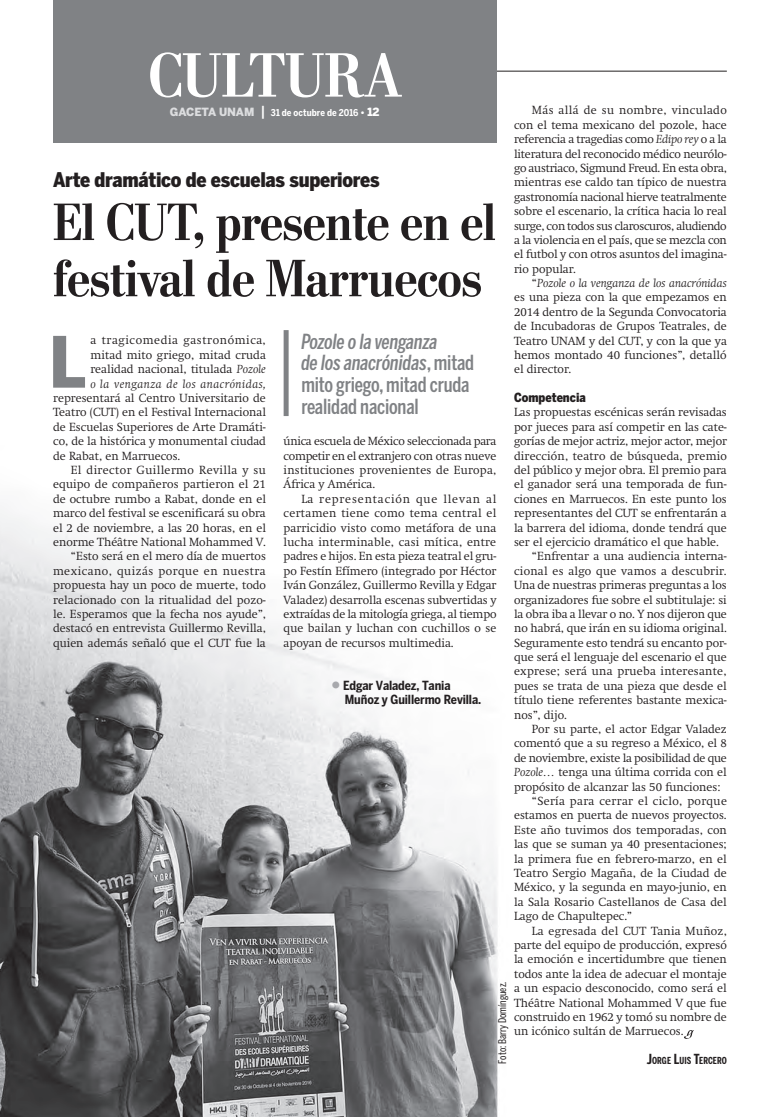
<style>
.page{position:relative;width:780px;height:1117px;background:#fff}
.page>*{position:absolute;margin:0;border:0;box-sizing:border-box;transform-origin:0 0}
._3_0_Tex_Cap_4_GRIS{font:900 69.88px "Benton Sans Cond";color:#808285}
.t1{font:700 62.5px "Stilson";letter-spacing:.005em;color:#fff}
._1_0_Cabeza_Principa{font:700 52.5px/56.1px "Stilson";color:#231f20}
._2_0_Sumario{font:500 20.62px/21.9px "Benton Sans Comp";letter-spacing:-.01em;color:#808285}
._0_0_Balazo{font:900 20px "Benton Sans Cond";letter-spacing:-.015em;color:#231f20}
.t2{font:700 12.5px/14.4px "Benton Sans Cond";letter-spacing:-.01em;color:#231f20}
._3_0_Descanso{font:900 12.5px "Benton Sans Cond";color:#231f20}
._3_0_Texto{font:300 11.62px/14.4px "Swift";color:#231f20;text-align:justify}
._3_0_Tex_s_sangria{font:300 11.62px/14.4px "Swift";color:#231f20;text-align:justify}
._3_0_Tex_Cap_4_GRIS-2{font:300 11.62px "Swift";color:#231f20}
._3_0_Tex_Cap_4_GRIS-3{font:italic 300 11.62px "Swift";letter-spacing:.04em;color:#231f20}
._3_0_Tex_Cap_4_GRIS-4{font:300 11.62px "Swift";letter-spacing:.055em;color:#231f20}
._4_0_Crédito_de_foto{font:10.62px "Benton Sans Comp";color:#231f20}
._4_0_Crédito_nota_in{font:700 9.62px "Benton Sans Comp";letter-spacing:.005em;color:#231f20}
._9_0_Folio_Fecha{font:700 9.38px "Benton Sans Cond";letter-spacing:.01em;color:#fff}
.s1{font-style:italic}
.s2{font-size:13.75px}
.s3{font-family:"Benton Sans";font-weight:900;font-size:11.25px;color:#dcdddf}
.s4{font-family:"Benton Sans";font-weight:500;font-size:13.75px}
.s5{font-family:"Benton Sans";font-weight:900}
.s6{font-family:"Benton Sans";font-weight:900;font-size:11.25px}
</style>
<div class="page">
<hr style="left:53px;top:71px;width:673px;height:1px;background:#231f20">
<div style="left:53px;top:0;width:443px;height:143px;background:#808285"></div>
<img style="left:0;top:509px;width:498px;height:607px">
<div style="left:283px;top:330px;width:5px;height:86px;background:#808285"></div>
<svg style="left:684px;top:1030px;width:9px;height:8px"></svg>
<svg style="left:332px;top:681px;width:7px;height:7px"></svg>
<p class="t1" style="left:149px;top:38px;width:254px">CULTURA</p>
<p class="_3_0_Texto" style="left:514px;top:103px;width:214px;text-indent:18px">Más allá de su nombre, vinculado con el tema mexicano del pozole, hace referencia a tragedias como <span class="s1">Edipo rey</span> o a la literatura del reconocido médico neurólo&shy;go austriaco, Sigmund Freud. En esta obra, mientras ese caldo tan típico de nuestra gastronomía nacional hierve teatralmente sobre el escenario, la crítica hacia lo real surge, con todos sus claroscuros, aludiendo a la violencia en el país, que se mezcla con el futbol y con otros asuntos del imagina&shy;rio popular.</p>
<p class="_3_0_Texto" style="left:514px;top:276px;width:214px;text-indent:18px">“<span class="s1">Pozole o la venganza de los anacrónidas </span>es una pieza con la que empezamos en 2014 dentro de la Segunda Convocatoria de Incubadoras de Grupos Teatrales, de Teatro UNAM y del CUT, y con la que ya hemos montado 40 funciones”, detalló el director.</p>
<p class="_3_0_Descanso" style="left:514px;top:390px;width:73px">Competencia</p>
<p class="_3_0_Tex_s_sangria" style="left:514px;top:405px;width:214px">Las propuestas escénicas serán revisadas por jueces para así competir en las cate&shy;gorías de mejor actriz, mejor actor, mejor dirección, teatro de búsqueda, premio del público y mejor obra. El premio para el ganador será una temporada de fun&shy;ciones en Marruecos. En este punto los representantes del CUT se enfrentarán a la barrera del idioma, donde tendrá que ser el ejercicio dramático el que hable.</p>
<p class="_3_0_Texto" style="left:514px;top:549px;width:214px;text-indent:18px">“Enfrentar a una audiencia interna&shy;cional es algo que vamos a descubrir.<br>Una de nuestras primeras preguntas a los organizadores fue sobre el subtitulaje: si la obra iba a llevar o no. Y nos dijeron que no habrá, que irán en su idioma original.<br>Seguramente esto tendrá su encanto por&shy;que será el lenguaje del escenario el que exprese; será una prueba interesante, pues se trata de una pieza que desde el título tiene referentes bastante mexica&shy;nos”, dijo.</p>
<p class="_3_0_Texto" style="left:514px;top:721px;width:214px;text-indent:18px">Por su parte, el actor Edgar Valadez comentó que a su regreso a México, el 8 de noviembre, existe la posibilidad de que <span class="s1">Pozole…</span> tenga una última corrida con el propósito de alcanzar las 50 funciones:</p>
<p class="_3_0_Texto" style="left:514px;top:793px;width:214px;text-indent:18px">“Sería para cerrar el ciclo, porque estamos en puerta de nuevos proyectos.<br>Este año tuvimos dos temporadas, con las que se suman ya 40 presentaciones; la primera fue en febrero-marzo, en el Teatro Sergio Magaña, de la Ciudad de México, y la segunda en mayo-junio, en la Sala Rosario Castellanos de Casa del Lago de Chapultepec.”</p>
<p class="_3_0_Texto" style="left:514px;top:923px;width:214px;text-indent:18px">La egresada del CUT Tania Muñoz, parte del equipo de producción, expresó la emoción e incertidumbre que tienen todos ante la idea de adecuar el montaje a un espacio desconocido, como será el Théâtre National Mohammed V que fue construido en 1962 y tomó su nombre de un icónico sultán de Marruecos.</p>
<p class="_4_0_Crédito_nota_in" style="left:646px;top:1054px;width:82px"><span class="s2">J</span>ORGE <span class="s2">L</span>UIS <span class="s2">T</span>ERCERO</p>
<p class="_9_0_Folio_Fecha" style="left:170px;top:107px;width:211px"><span class="s3">GACETA UNAM</span> <span class="s4">|</span> 31 de octubre de 2016 <span class="s5">•</span> <span class="s6">12</span></p>
<p class="_0_0_Balazo" style="left:53px;top:167px;width:328px">Arte dramático de escuelas superiores</p>
<p class="_1_0_Cabeza_Principa" style="left:53px;top:194px;width:444px">El CUT, presente en el festival de Marruecos</p>
<p class="_2_0_Sumario" style="left:301px;top:330px;width:174px"><span class="s1">Pozole o la venganza<br>de los anacrónidas</span>, mitad mito griego, mitad cruda realidad nacional</p>
<p class="_3_0_Tex_Cap_4_GRIS" style="left:49px;top:321px;width:38px">L</p>
<p class="_3_0_Tex_Cap_4_GRIS-4" style="left:90px;top:333px;width:177px">a tragicomedia gastronómica,</p>
<p class="_3_0_Tex_Cap_4_GRIS-2" style="left:90px;top:348px;width:177px">mitad mito griego, mitad cruda</p>
<p class="_3_0_Tex_Cap_4_GRIS-2" style="left:90px;top:362px;width:177px">realidad nacional, titulada <span class="s1">Pozole</span></p>
<p class="_3_0_Tex_Cap_4_GRIS-3" style="left:90px;top:377px;width:177px">o la venganza de los anacrónidas,</p>
<p class="_3_0_Tex_Cap_4_GRIS-2" style="left:53px;top:391px;width:214px">representará al Centro Universitario de</p>
<p class="_3_0_Tex_Cap_4_GRIS-2" style="left:53px;top:405px;width:214px">Teatro (CUT) en el Festival Internacional</p>
<p class="_3_0_Tex_Cap_4_GRIS-2" style="left:53px;top:420px;width:214px">de Escuelas Superiores de Arte Dramáti-</p>
<p class="_3_0_Tex_Cap_4_GRIS-2" style="left:53px;top:434px;width:214px">co, de la histórica y monumental ciudad</p>
<p class="_3_0_Tex_Cap_4_GRIS-2" style="left:53px;top:449px;width:129px">de Rabat, en Marruecos.</p>
<p class="_3_0_Texto" style="left:53px;top:463px;width:214px;text-indent:18px">El director Guillermo Revilla y su equipo de compañeros partieron el 21 de octubre rumbo a Rabat, donde en el marco del festival se escenificará su obra el 2 de noviembre, a las 20 horas, en el enorme Théâtre National Mohammed V.</p>
<p class="_3_0_Texto" style="left:53px;top:549px;width:214px;text-indent:18px">“Esto será en el mero día de muertos mexicano, quizás porque en nuestra propuesta hay un poco de muerte, todo relacionado con la ritualidad del pozo&shy;le. Esperamos que la fecha nos ayude”, destacó en entrevista Guillermo Revilla, quien además señaló que el CUT fue la</p>
<p class="_3_0_Texto" style="left:283px;top:434px;width:214px">única escuela de México seleccionada para competir en el extranjero con otras nueve instituciones provenientes de Europa, África y América.</p>
<p class="_3_0_Texto" style="left:283px;top:491px;width:214px;text-indent:18px">La representación que llevan al certamen tiene como tema central el parricidio visto como metáfora de una lucha interminable, casi mítica, entre padres e hijos. En esta pieza teatral el gru&shy;po Festín Efímero (integrado por Héctor Iván González, Guillermo Revilla y Edgar Valadez) desarrolla escenas subvertidas y extraídas de la mitología griega, al tiempo que bailan y luchan con cuchillos o se apoyan de recursos multimedia.</p>
<p class="t2" style="left:343px;top:677px;width:140px">Edgar Valadez, Tania<br>Muñoz y Guillermo Revilla.</p>
<p class="_4_0_Crédito_de_foto" style="left:496px;top:1063px;width:84px;rotate:-90deg">Foto: Barry Domínguez.</p>
</div>
